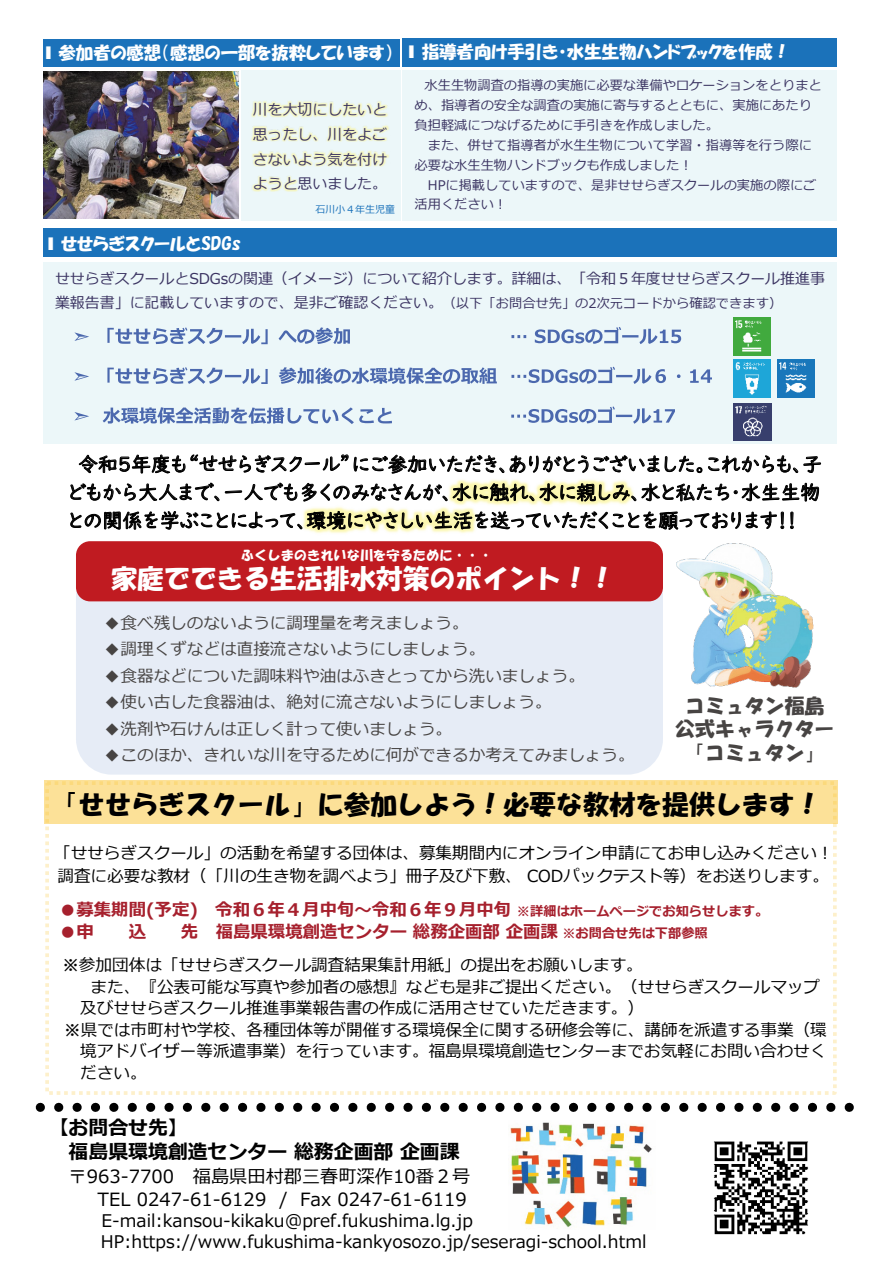
<style>
.page{position:relative;width:893px;height:1263px;background:#fff}
.page>*{position:absolute;margin:0;border:0;box-sizing:border-box;transform-origin:0 0}
.t1{font:26.55px "HGS Soei Kakupoptai";color:#000}
.t2{font:26.55px "HGS Soei Kakupoptai";color:#fff}
.t3{font:19.95px/28.2px "UD Digi Kyokasho NK R";color:#000;text-align:justify}
.t4{font:700 19.95px/23.9px "Meiryo";color:#000}
.t5{font:19.95px/23.9px "HGS Soei Kakupoptai";color:#474443;text-align:center}
.t6{font:18.15px/22.5px "Meiryo";color:#000;text-align:right}
.t7{font:17.4px/20.9px "Meiryo";color:#000}
.t8{font:700 17.4px "Meiryo";color:#a6202d}
.t9{font:17.4px "HGP Soei Kakupoptai";color:#fff}
.t10{font:16.65px/23.1px "Meiryo";color:#000}
.t11{font:16.65px "Meiryo";color:#474443}
.t12{font:14.85px/24.9px "Meiryo";color:#3b3462}
.t13{font:13.2px/20px "Meiryo";color:#3b3462}
.t14{font:13.2px "HGS Soei Kakupoptai";color:#fff}
.t15{font:9.9px "Meiryo";color:#1b72ba}
.s1{font-family:"MS Mincho"}
.s2{font-size:13.2px}
.s3{font-weight:700}
</style>
<div class="page">
<svg style="left:40px;top:1103px;width:809px;height:9px"></svg>
<img style="left:448px;top:480px;width:186px;height:25px">
<img style="left:303px;top:496px;width:189px;height:37px">
<div style="left:44px;top:780px;width:794px;height:43px;background:#fce198"></div>
<div style="left:76px;top:561px;width:587px;height:214px;background:#e4ebf6;border-radius:36px"></div>
<div style="left:76px;top:541px;width:587px;height:60px;background:#c01b21;border-radius:14px"></div>
<div style="left:44px;top:228px;width:793px;height:29px;background:#1b72ba"></div>
<div style="left:43px;top:262px;width:794px;height:181px;background:#ecf7f9"></div>
<svg style="left:74px;top:332px;width:15px;height:9px"></svg>
<svg style="left:107px;top:327px;width:243px;height:17px"></svg>
<svg style="left:511px;top:335px;width:15px;height:3px"></svg>
<svg style="left:535px;top:327px;width:146px;height:17px"></svg>
<svg style="left:74px;top:372px;width:15px;height:9px"></svg>
<svg style="left:107px;top:367px;width:390px;height:17px"></svg>
<svg style="left:511px;top:367px;width:169px;height:17px"></svg>
<svg style="left:690px;top:369px;width:22px;height:14px"></svg>
<svg style="left:74px;top:412px;width:15px;height:8px"></svg>
<svg style="left:103px;top:407px;width:289px;height:17px"></svg>
<svg style="left:511px;top:406px;width:164px;height:18px"></svg>
<img style="left:713px;top:1141px;width:96px;height:94px">
<div style="left:241px;top:70px;width:159px;height:151px;background:#ecf7f9"></div>
<img style="left:251px;top:101px;width:137px;height:17px">
<img style="left:251px;top:125px;width:138px;height:17px">
<img style="left:252px;top:150px;width:137px;height:17px">
<img style="left:252px;top:176px;width:46px;height:16px">
<div style="left:43px;top:39px;width:356px;height:27px;background:#1b72ba"></div>
<img style="left:43px;top:72px;width:195px;height:146px">
<img style="left:734px;top:403px;width:37px;height:38px">
<img style="left:733px;top:360px;width:38px;height:37px">
<img style="left:777px;top:360px;width:38px;height:37px">
<img style="left:733px;top:317px;width:38px;height:38px">
<div style="left:403px;top:70px;width:434px;height:150px;background:#ecf7f9"></div>
<div style="left:403px;top:38px;width:434px;height:28px;background:#1b72ba"></div>
<img style="left:676px;top:543px;width:138px;height:144px">
<img style="left:510px;top:1122px;width:142px;height:106px">
<p class="t9" style="left:44px;top:44px;width:351px"><span class="s1">▮</span> 参加者の感想（感想の一部を抜粋しています）</p>
<p class="t12" style="left:253px;top:98px;width:136px;text-align:justify">川を大切にしたいと思ったし、川をよごさないよう気を付けようと思いました。</p>
<p class="t15" style="left:316px;top:203px;width:81px">石川小４年生児童</p>
<p class="t9" style="left:407px;top:43px;width:384px"><span class="s1">▮</span> 指導者向け手引き・水生生物ハンドブックを作成！</p>
<p class="t13" style="left:415px;top:76px;width:409px;text-indent:10px">水生生物調査の指導の実施に必要な準備やロケーションをとりまとめ、指導者の安全な調査の実施に寄与するとともに、実施にあたり負担軽減につなげるために手引きを作成しました。</p>
<p class="t13" style="left:415px;top:136px;width:399px;text-indent:13px">また、併せて指導者が水生生物について学習・指導等を行う際に必要な水生生物ハンドブックも作成しました！</p>
<p class="t13" style="left:415px;top:175px;width:403px;text-indent:13px">HPに掲載していますので、是非せせらぎスクールの実施の際にご活用ください！</p>
<p class="t9" style="left:47px;top:235px;width:196px"><span class="s1">▮</span> せせらぎスクールとSDGs</p>
<p class="t12" style="left:55px;top:268px;width:771px;line-height:23.2px">せせらぎスクールとSDGsの関連（イメージ）について紹介します。詳細は、「令和５年度せせらぎスクール推進事業報告書」に記載していますので、是非ご確認ください。<span class="s2">（以下「お問合せ先」の2次元コードから確認できます）</span></p>
<p class="t3" style="left:68px;top:450px;width:756px;text-indent:10px">令和５年度も“せせらぎスクール”にご参加いただき、ありがとうございました。これからも、子どもから大人まで、一人でも多くのみなさんが、水に触れ、水に親しみ、水と私たち・水生生物との関係を学ぶことによって、環境にやさしい生活を送っていただくことを願っております！！</p>
<p class="t14" style="left:241px;top:548px;width:253px">ふくしまのきれいな川を守るために・・・</p>
<h1 class="t2" style="left:111px;top:565px;width:506px">家庭でできる生活排水対策のポイント！！</h1>
<p class="t11" style="left:104px;top:611px;width:366px">◆食べ残しのないように調理量を考えましょう。</p>
<p class="t11" style="left:104px;top:637px;width:383px">◆調理くずなどは直接流さないようにしましょう。</p>
<p class="t11" style="left:104px;top:664px;width:483px">◆食器などについた調味料や油はふきとってから洗いましょう。</p>
<p class="t11" style="left:104px;top:690px;width:449px">◆使い古した食器油は、絶対に流さないようにしましょう。</p>
<p class="t11" style="left:104px;top:717px;width:350px">◆洗剤や石けんは正しく計って使いましょう。</p>
<p class="t11" style="left:104px;top:744px;width:532px">◆このほか、きれいな川を守るために何ができるか考えてみましょう。</p>
<p class="t5" style="left:675px;top:693px;width:161px">コミュタン福島公式キャラクター「コミュタン」</p>
<h1 class="t1" style="left:52px;top:791px;width:771px">「せせらぎスクール」に参加しよう！必要な教材を提供します！</h1>
<p class="t10" style="left:54px;top:842px;width:781px">「せせらぎスクール」の活動を希望する団体は、募集期間内にオンライン申請にてお申し込みください！調査に必要な教材（「川の生き物を調べよう」冊子及び下敷、 CODパックテスト等）をお送りします。</p>
<p class="t8" style="left:59px;top:897px;width:711px">●募集期間(予定) 令和６年４月中旬～令和６年９月中旬 <span class="s2">※詳細はホームページでお知らせします。</span></p>
<p class="t8" style="left:59px;top:920px;width:36px">●申</p>
<p class="t8" style="left:129px;top:920px;width:19px">込</p>
<p class="t8" style="left:181px;top:920px;width:528px">先 福島県環境創造センター総務企画部企画課 <span class="s2">※お問合せ先は下部参照</span></p>
<p class="t10" style="left:62px;top:954px;width:582px"><span class="s3">※</span>参加団体は「せせらぎスクール調査結果集計用紙」の提出をお願いします。</p>
<p class="t10" style="left:91px;top:976px;width:731px">また、『公表可能な写真や参加者の感想』なども是非ご提出ください。（せせらぎスクールマップ</p>
<p class="t10" style="left:80px;top:997px;width:565px">及びせせらぎスクール推進事業報告書の作成に活用させていただきます。）</p>
<p class="t10" style="left:64px;top:1019px;width:764px"><span class="s3">※</span>県では市町村や学校、各種団体等が開催する環境保全に関する研修会等に、講師を派遣する事業（環</p>
<p class="t10" style="left:80px;top:1041px;width:748px">境アドバイザー等派遣事業）を行っています。福島県環境創造センターまでお気軽にお問い合わせく</p>
<p class="t10" style="left:80px;top:1062px;width:68px">ださい。</p>
<p class="t4" style="left:69px;top:1117px;width:393px;text-indent:-20px">【お問合せ先】<br>福島県環境創造センター総務企画部企画課</p>
<p class="t6" style="left:69px;top:1166px;width:403px">〒963-7700 福島県田村郡三春町深作10番２号<br>TEL 0247-61-6129 / Fax 0247-61-6119</p>
<p class="t7" style="left:101px;top:1211px;width:547px">E-mail:kansou-kikaku@pref.fukushima.lg.jp<br>HP:https://www.fukushima-kankyosozo.jp/seseragi-school.html</p>
</div>
